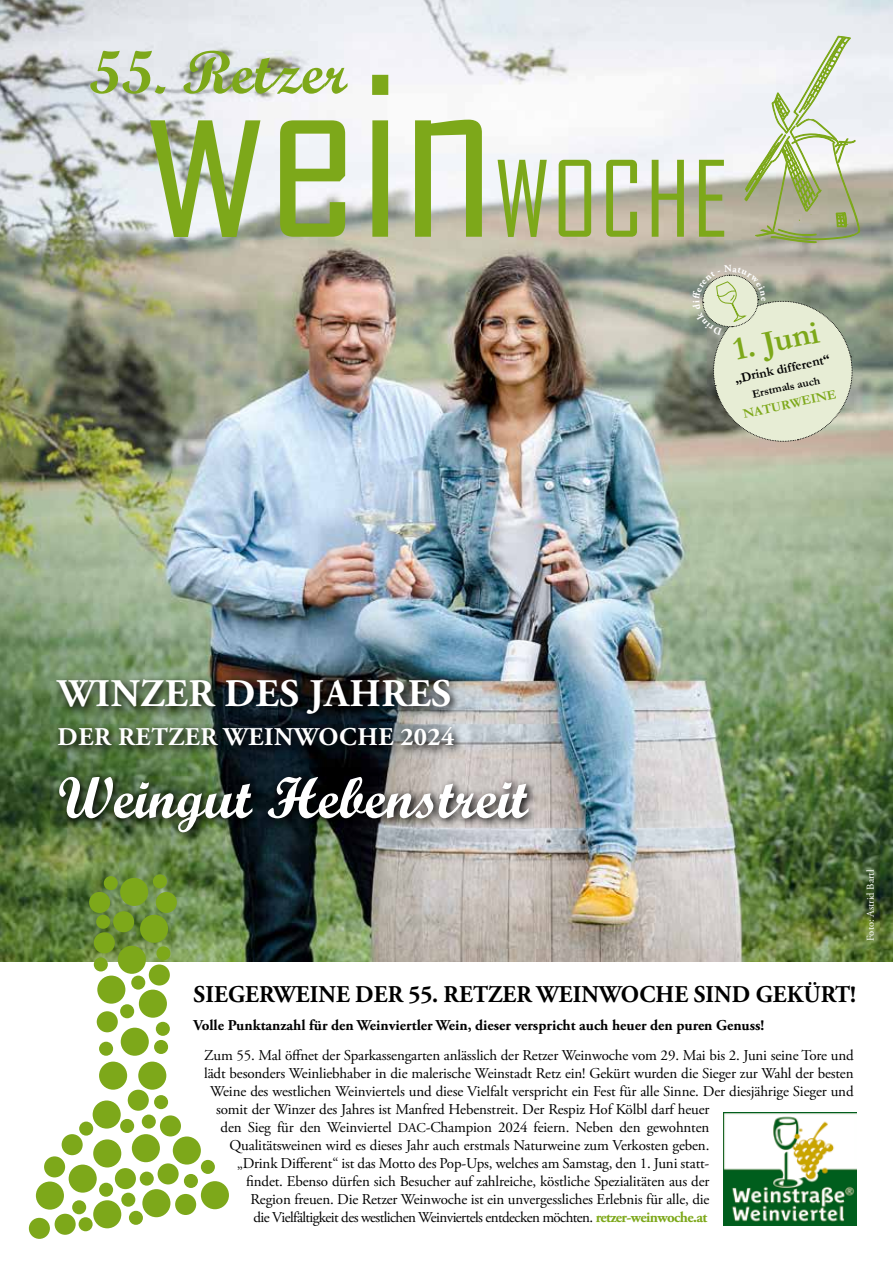
<style>
.page{position:relative;width:893px;height:1263px;background:#fff}
.page>*{position:absolute;margin:0;border:0;box-sizing:border-box;transform-origin:0 0}
.t1{font:244.95px "Agency FB";color:#7da81a}
.t2{font:100.65px "Agency FB";letter-spacing:.025em;color:#7da81a}
.t3{font:60.75px "Script MT Bold";letter-spacing:.01em;color:#7da81a}
.t4{font:58.5px "Script MT Bold";color:#fff}
.t5{font:700 39px "Adobe Garamond Pro";letter-spacing:.015em;color:#fff}
.t6{font:700 33px "Garamond";color:#7da81a}
.t7{font:700 25.5px "Adobe Garamond Pro";letter-spacing:.025em;color:#fff}
.t8{font:700 24px "Adobe Garamond Pro";letter-spacing:.005em;color:#000}
.t9{font:15px "Adobe Garamond Pro";letter-spacing:-.01em;color:#000}
.t10{font:700 15px "Adobe Garamond Pro";color:#000}
.t11{font:15px "Adobe Garamond Pro";letter-spacing:-.04em;color:#000}
.t12{font:700 13.2px "Garamond";color:#000}
.t13{font:700 13.2px "Garamond";color:#7da81a}
.t14{font:700 11.4px "Garamond";color:#000}
.t15{font:10.5px "Adobe Garamond Pro";color:#fff}
.s1{font-size:13.5px}
.s2{font-weight:700;color:#7da81a}
</style>
<div class="page">
<img style="left:0;top:0;width:893px;height:961px">
<div style="left:156px;top:892px;width:21px;height:21px;background:#7da81a;border-radius:50%"></div>
<div style="left:113px;top:911px;width:21px;height:21px;background:#7da81a;border-radius:50%"></div>
<div style="left:97px;top:1011px;width:21px;height:21px;background:#7da81a;border-radius:50%"></div>
<div style="left:128px;top:1090px;width:21px;height:21px;background:#7da81a;border-radius:50%"></div>
<div style="left:62px;top:1134px;width:21px;height:21px;background:#7da81a;border-radius:50%"></div>
<div style="left:115px;top:1168px;width:21px;height:21px;background:#7da81a;border-radius:50%"></div>
<div style="left:158px;top:1163px;width:21px;height:21px;background:#7da81a;border-radius:50%"></div>
<div style="left:175px;top:1194px;width:21px;height:21px;background:#7da81a;border-radius:50%"></div>
<div style="left:160px;top:1115px;width:21px;height:21px;background:#7da81a;border-radius:50%"></div>
<div style="left:29px;top:1218px;width:21px;height:21px;background:#7da81a;border-radius:50%"></div>
<div style="left:94px;top:932px;width:21px;height:21px;background:#7da81a;border-radius:50%"></div>
<div style="left:89px;top:892px;width:21px;height:21px;background:#7da81a;border-radius:50%"></div>
<div style="left:149px;top:964px;width:21px;height:21px;background:#7da81a;border-radius:50%"></div>
<div style="left:99px;top:1061px;width:28px;height:29px;background:#7da81a;border-radius:50%"></div>
<div style="left:121px;top:1028px;width:28px;height:28px;background:#7da81a;border-radius:50%"></div>
<div style="left:138px;top:1061px;width:28px;height:29px;background:#7da81a;border-radius:50%"></div>
<div style="left:93px;top:1139px;width:28px;height:28px;background:#7da81a;border-radius:50%"></div>
<div style="left:93px;top:1100px;width:28px;height:28px;background:#7da81a;border-radius:50%"></div>
<div style="left:132px;top:1134px;width:28px;height:28px;background:#7da81a;border-radius:50%"></div>
<div style="left:93px;top:1200px;width:28px;height:28px;background:#7da81a;border-radius:50%"></div>
<div style="left:36px;top:1181px;width:28px;height:28px;background:#7da81a;border-radius:50%"></div>
<div style="left:69px;top:1164px;width:28px;height:29px;background:#7da81a;border-radius:50%"></div>
<div style="left:142px;top:1189px;width:28px;height:28px;background:#7da81a;border-radius:50%"></div>
<div style="left:201px;top:1181px;width:28px;height:28px;background:#7da81a;border-radius:50%"></div>
<div style="left:173px;top:1136px;width:28px;height:28px;background:#7da81a;border-radius:50%"></div>
<div style="left:139px;top:990px;width:28px;height:28px;background:#7da81a;border-radius:50%"></div>
<div style="left:97px;top:975px;width:28px;height:29px;background:#7da81a;border-radius:50%"></div>
<div style="left:118px;top:946px;width:28px;height:28px;background:#7da81a;border-radius:50%"></div>
<div style="left:140px;top:915px;width:28px;height:28px;background:#7da81a;border-radius:50%"></div>
<div style="left:120px;top:878px;width:28px;height:28px;background:#7da81a;border-radius:50%"></div>
<div style="left:44px;top:1156px;width:21px;height:21px;background:#7da81a;border-radius:50%"></div>
<div style="left:55px;top:1214px;width:21px;height:21px;background:#7da81a;border-radius:50%"></div>
<div style="left:79px;top:1121px;width:14px;height:14px;background:#7da81a;border-radius:50%"></div>
<div style="left:120px;top:1119px;width:14px;height:14px;background:#7da81a;border-radius:50%"></div>
<div style="left:142px;top:1114px;width:14px;height:14px;background:#7da81a;border-radius:50%"></div>
<div style="left:154px;top:1095px;width:14px;height:14px;background:#7da81a;border-radius:50%"></div>
<div style="left:154px;top:1040px;width:14px;height:14px;background:#7da81a;border-radius:50%"></div>
<div style="left:156px;top:1022px;width:14px;height:14px;background:#7da81a;border-radius:50%"></div>
<div style="left:99px;top:1042px;width:14px;height:14px;background:#7da81a;border-radius:50%"></div>
<div style="left:94px;top:957px;width:14px;height:14px;background:#7da81a;border-radius:50%"></div>
<div style="left:96px;top:915px;width:14px;height:14px;background:#7da81a;border-radius:50%"></div>
<div style="left:104px;top:876px;width:14px;height:14px;background:#7da81a;border-radius:50%"></div>
<div style="left:153px;top:874px;width:14px;height:14px;background:#7da81a;border-radius:50%"></div>
<div style="left:120px;top:1004px;width:14px;height:14px;background:#7da81a;border-radius:50%"></div>
<div style="left:131px;top:975px;width:14px;height:15px;background:#7da81a;border-radius:50%"></div>
<div style="left:156px;top:946px;width:14px;height:14px;background:#7da81a;border-radius:50%"></div>
<div style="left:72px;top:1200px;width:14px;height:14px;background:#7da81a;border-radius:50%"></div>
<div style="left:79px;top:1217px;width:14px;height:14px;background:#7da81a;border-radius:50%"></div>
<div style="left:140px;top:1171px;width:14px;height:14px;background:#7da81a;border-radius:50%"></div>
<div style="left:121px;top:1193px;width:14px;height:14px;background:#7da81a;border-radius:50%"></div>
<div style="left:129px;top:1211px;width:14px;height:14px;background:#7da81a;border-radius:50%"></div>
<div style="left:184px;top:1174px;width:14px;height:14px;background:#7da81a;border-radius:50%"></div>
<div style="left:201px;top:1160px;width:14px;height:14px;background:#7da81a;border-radius:50%"></div>
<div style="left:99px;top:1183px;width:14px;height:14px;background:#7da81a;border-radius:50%"></div>
<svg style="left:745px;top:36px;width:115px;height:207px"></svg>
<img style="left:52px;top:675px;width:412px;height:81px">
<svg style="left:54px;top:772px;width:485px;height:70px;background:#4d564a"></svg>
<img style="left:724px;top:1113px;width:132px;height:113px">
<svg style="left:692px;top:265px;width:166px;height:183px;background:#c3c7b2"></svg>
<h3 class="t3" style="left:89px;top:35px;width:259px">55. Retzer</h3>
<h1 class="t1" style="left:143px;top:-4px;width:353px">wein</h1>
<h2 class="t2" style="left:495px;top:138px;width:236px">WOCHE</h2>
<h3 class="t6" style="left:729px;top:328px;width:89px;rotate:-12deg">1. Juni</h3>
<p class="t12" style="left:733px;top:370px;width:98px;rotate:-12deg">„Drink different“</p>
<p class="t14" style="left:751px;top:386px;width:71px;rotate:-12deg">Erstmals auch</p>
<p class="t13" style="left:741px;top:405px;width:96px;rotate:-12deg">NATURWEINE</p>
<h3 class="t5" style="left:58px;top:671px;width:395px">WINZER DES JAHRES</h3>
<h3 class="t7" style="left:58px;top:722px;width:398px">DER RETZER WEINWOCHE 2024</h3>
<h3 class="t4" style="left:57px;top:762px;width:472px">Weingut Hebenstreit</h3>
<p class="t15" style="left:864px;top:941px;width:73px;rotate:-90deg">Foto: Astrid Bartl</p>
<h3 class="t8" style="left:194px;top:980px;width:664px">SIEGERWEINE DER 55. RETZER WEINWOCHE SIND GEKÜRT!</h3>
<p class="t10" style="left:193px;top:1017px;width:572px">Volle Punktanzahl für den Weinviertler Wein, dieser verspricht auch heuer den puren Genuss!</p>
<p class="t9" style="left:204px;top:1046px;width:651px">Zum 55. Mal öffnet der Sparkassengarten anlässlich der Retzer Weinwoche vom 29. Mai bis 2. Juni seine Tore und</p>
<p class="t9" style="left:204px;top:1064px;width:651px">lädt besonders Weinliebhaber in die malerische Weinstadt Retz ein! Gekürt wurden die Sieger zur Wahl der besten</p>
<p class="t9" style="left:210px;top:1082px;width:645px">Weine des westlichen Weinviertels und diese Vielfalt verspricht ein Fest für alle Sinne. Der diesjährige Sieger und</p>
<p class="t9" style="left:216px;top:1100px;width:495px">somit der Winzer des Jahres ist Manfred Hebenstreit. Der Respiz Hof Kölbl darf heuer</p>
<p class="t9" style="left:221px;top:1118px;width:490px">den Sieg für den Weinviertel <span class="s1">DAC</span>-Champion 2024 feiern. Neben den gewohnten</p>
<p class="t9" style="left:230px;top:1136px;width:481px">Qualitätsweinen wird es dieses Jahr auch erstmals Naturweine zum Verkosten geben.</p>
<p class="t9" style="left:237px;top:1154px;width:474px">„Drink Different“ ist das Motto des Pop-Ups, welches am Samstag, den 1. Juni statt-</p>
<p class="t9" style="left:246px;top:1172px;width:465px">findet. Ebenso dürfen sich Besucher auf zahlreiche, köstliche Spezialitäten aus der</p>
<p class="t9" style="left:251px;top:1190px;width:460px">Region freuen. Die Retzer Weinwoche ist ein unvergessliches Erlebnis für alle, die</p>
<p class="t11" style="left:254px;top:1208px;width:455px">die Vielfältigkeit des westlichen Weinviertels entdecken möchten. <span class="s2">retzer-weinwoche.at</span></p>
</div>
